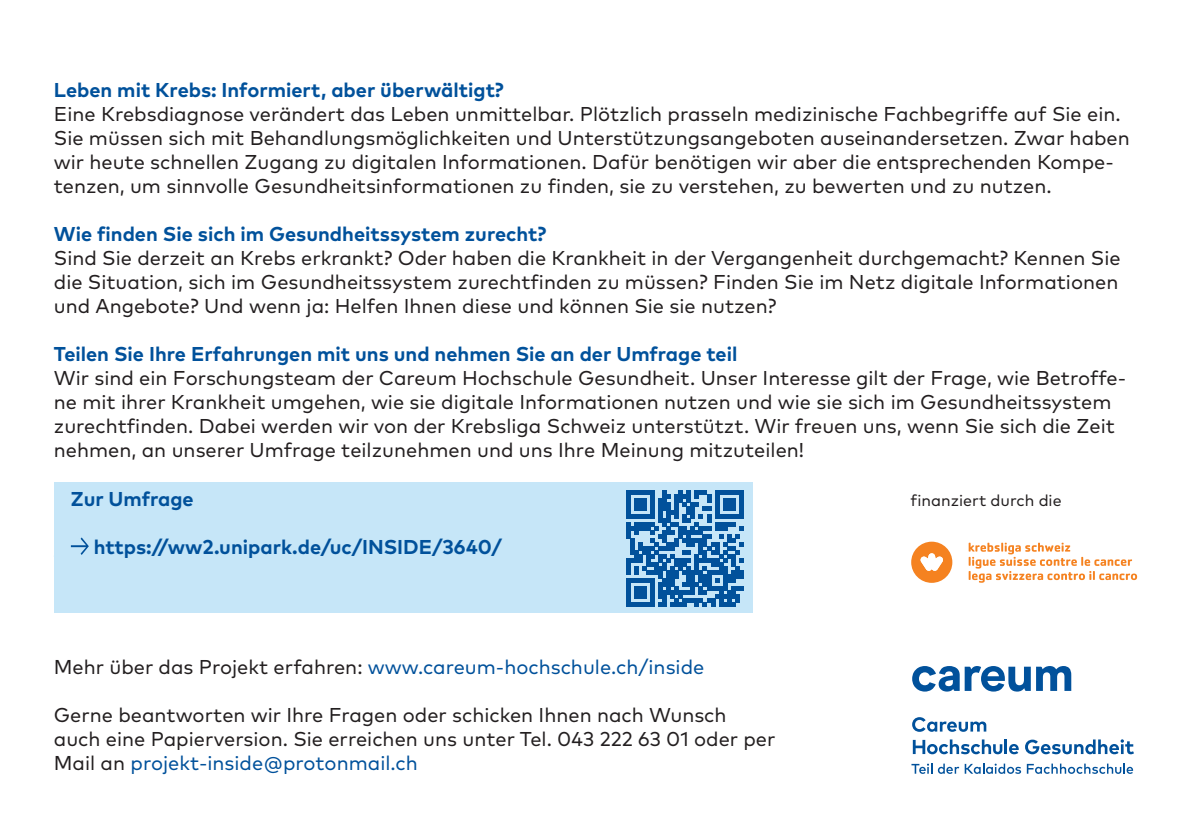
<style>
.page{position:relative;width:1191px;height:840px;background:#fff}
.page>*{position:absolute;margin:0;border:0;box-sizing:border-box;transform-origin:0 0}
.Lauftext_book_schwarz_Flattersatz{font:20px/24px "Mark OT";color:#231f20}
.Lauftext_book_schwarz_Flattersatz-2{font:700 20px "Mark OT";color:#01519b}
.Untertitel_bold_blau{font:20px "Mark OT";color:#01519b}
.Untertitel_bold_blau-2{font:700 20px "Mark OT";color:#01519b}
.Untertitel_bold_schwarz{font:700 20px "Mark OT";color:#01519b}
.Untertitel_bold_blau-3{font:16px "Mark OT";color:#231f20}
.s1{color:#231f20}
.s2{color:#01519b}
</style>
<div class="page">
<div style="left:54px;top:482px;width:698px;height:130px;background:#c6e6f8"></div>
<svg style="left:70px;top:537px;width:19px;height:18px"></svg>
<svg style="left:626px;top:490px;width:117px;height:116px"></svg>
<svg style="left:968px;top:542px;width:169px;height:40px"></svg>
<svg style="left:911px;top:541px;width:41px;height:41px"></svg>
<svg style="left:1036px;top:666px;width:35px;height:24px"></svg>
<svg style="left:912px;top:666px;width:118px;height:25px"></svg>
<svg style="left:912px;top:717px;width:74px;height:14px"></svg>
<svg style="left:912px;top:739px;width:90px;height:14px"></svg>
<hr style="left:1004px;top:739px;width:3px;height:14px;background:#01519b">
<svg style="left:1009px;top:744px;width:9px;height:9px"></svg>
<svg style="left:1025px;top:739px;width:109px;height:14px"></svg>
<svg style="left:911px;top:763px;width:21px;height:10px"></svg>
<svg style="left:938px;top:763px;width:195px;height:10px"></svg>
<p class="Lauftext_book_schwarz_Flattersatz-2" style="left:54px;top:77px;width:451px">Leben mit Krebs: Informiert, aber überwältigt?</p>
<p class="Lauftext_book_schwarz_Flattersatz" style="left:54px;top:102px;width:1077px">Eine Krebsdiagnose verändert das Leben unmittelbar. Plötzlich prasseln medizinische Fachbegriffe auf Sie ein.<br>Sie müssen sich mit Behandlungsmöglichkeiten und Unterstützungsangeboten auseinandersetzen. Zwar haben wir heute schnellen Zugang zu digitalen Informationen. Dafür benötigen wir aber die entsprechenden Kompe&shy;tenzen, um sinnvolle Gesundheitsinformationen zu finden, sie zu verstehen, zu bewerten und zu nutzen.</p>
<p class="Untertitel_bold_schwarz" style="left:54px;top:221px;width:494px">Wie finden Sie sich im Gesundheitssystem zurecht?</p>
<p class="Lauftext_book_schwarz_Flattersatz" style="left:54px;top:246px;width:1068px;text-align:justify">Sind Sie derzeit an Krebs erkrankt? Oder haben die Krankheit in der Vergangenheit durchgemacht? Kennen Sie die Situation, sich im Gesundheitssystem zurechtfinden zu müssen? Finden Sie im Netz digitale Informationen und Angebote? Und wenn ja: Helfen Ihnen diese und können Sie sie nutzen?</p>
<p class="Lauftext_book_schwarz_Flattersatz-2" style="left:54px;top:341px;width:685px">Teilen Sie Ihre Erfahrungen mit uns und nehmen Sie an der Umfrage teil</p>
<p class="Lauftext_book_schwarz_Flattersatz" style="left:54px;top:366px;width:1073px">Wir sind ein Forschungsteam der Careum Hochschule Gesundheit. Unser Interesse gilt der Frage, wie Betroffe&shy;ne mit ihrer Krankheit umgehen, wie sie digitale Informationen nutzen und wie sie sich im Gesundheitssystem zurechtfinden. Dabei werden wir von der Krebsliga Schweiz unterstützt. Wir freuen uns, wenn Sie sich die Zeit nehmen, an unserer Umfrage teilzunehmen und uns Ihre Meinung mitzuteilen!</p>
<p class="Untertitel_bold_blau-2" style="left:71px;top:485px;width:124px">Zur Umfrage</p>
<p class="Untertitel_bold_blau-3" style="left:910px;top:489px;width:153px">finanziert durch die</p>
<p class="Untertitel_bold_blau-2" style="left:94px;top:533px;width:409px">https://ww2.unipark.de/uc/INSIDE/3640/</p>
<p class="Untertitel_bold_blau" style="left:54px;top:653px;width:652px"><span class="s1">Mehr über das Projekt erfahren:</span> www.careum-hochschule.ch/inside</p>
<p class="Lauftext_book_schwarz_Flattersatz" style="left:54px;top:702px;width:723px">Gerne beantworten wir Ihre Fragen oder schicken Ihnen nach Wunsch auch eine Papierversion. Sie erreichen uns unter Tel. 043 222 63 01 oder per<br>Mail an <span class="s2">projekt-inside@protonmail.ch</span></p>
</div>
